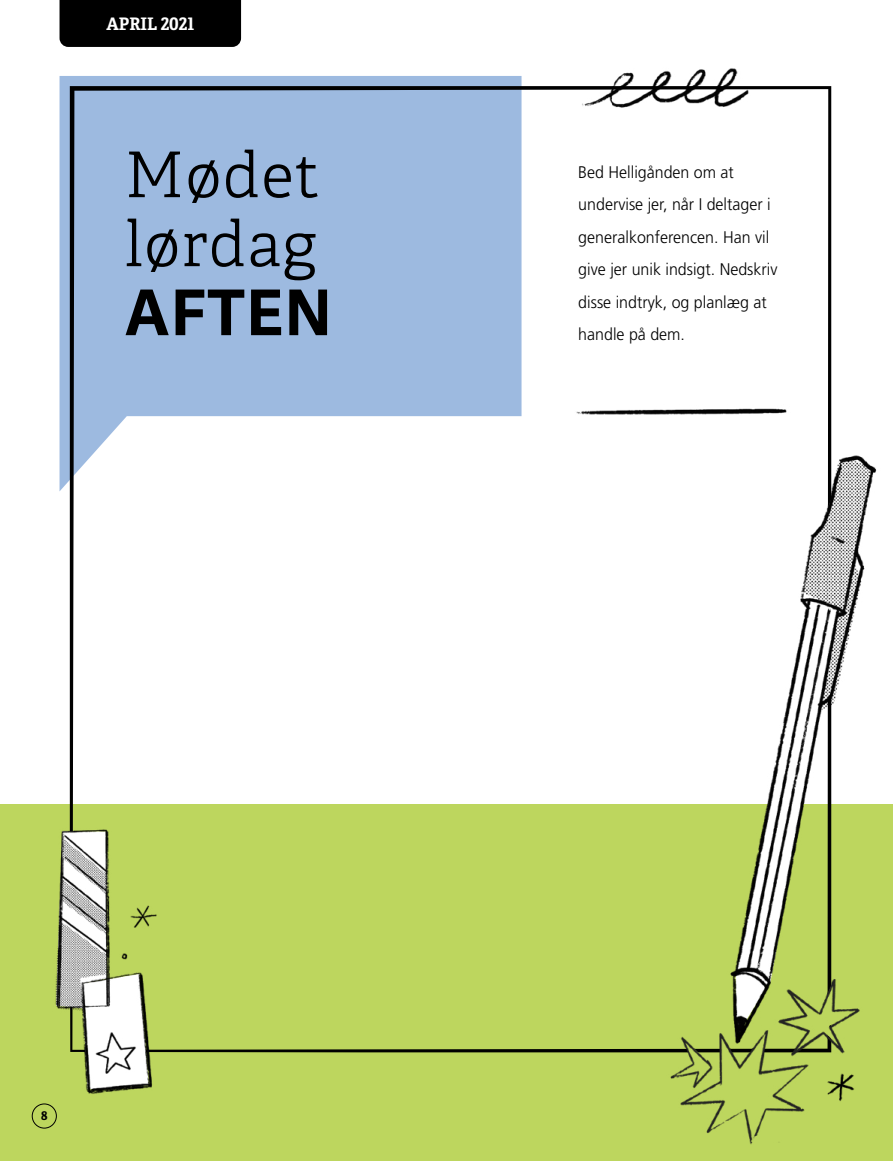
<style>
.page{position:relative;width:893px;height:1161px;background:#fff}
.page>*{position:absolute;margin:0;border:0;box-sizing:border-box;transform-origin:0 0}
.t1{font:300 63px/69px "Helam Slablds Lat";letter-spacing:.025em;color:#000}
.t2{font:700 63px "Helamlds Lat";letter-spacing:.025em;color:#000}
.t3{font:700 17.25px "Helam Slablds Lat";color:#fff;scale:.95 1}
.t4{font:300 16.8px/32.4px "Frutigerlds Lat";color:#000;scale:.95 1}
.t5{font:700 12px "Helam Slablds Lat";color:#000}
</style>
<div class="page">
<div style="left:0;top:804px;width:893px;height:357px;background:#bdd65e"></div>
<svg style="left:70px;top:443px;width:761px;height:609px"></svg>
<img style="left:59px;top:33px;width:773px;height:410px">
<img style="left:32px;top:799px;width:211px;height:313px">
<img style="left:637px;top:450px;width:240px;height:695px">
<div style="left:32px;top:1103px;width:25px;height:25px;border:1px solid #000;border-radius:50%"></div>
<div style="left:60px;top:0;width:181px;height:47px;background:#000"></div>
<p class="t3" style="left:106px;top:10px;width:94px">APRIL 2021</p>
<h1 class="t1" style="left:125px;top:139px;width:196px">Mødet lørdag</h1>
<h1 class="t2" style="left:125px;top:261px;width:208px">AFTEN</h1>
<p class="t4" style="left:578px;top:156px;width:211px">Bed Helligånden om at undervise jer, når I deltager i generalkonferencen. Han vil give jer unik indsigt. Nedskriv disse indtryk, og planlæg at handle på dem.</p>
<p class="t5" style="left:41px;top:1105px;width:8px">8</p>
</div>
